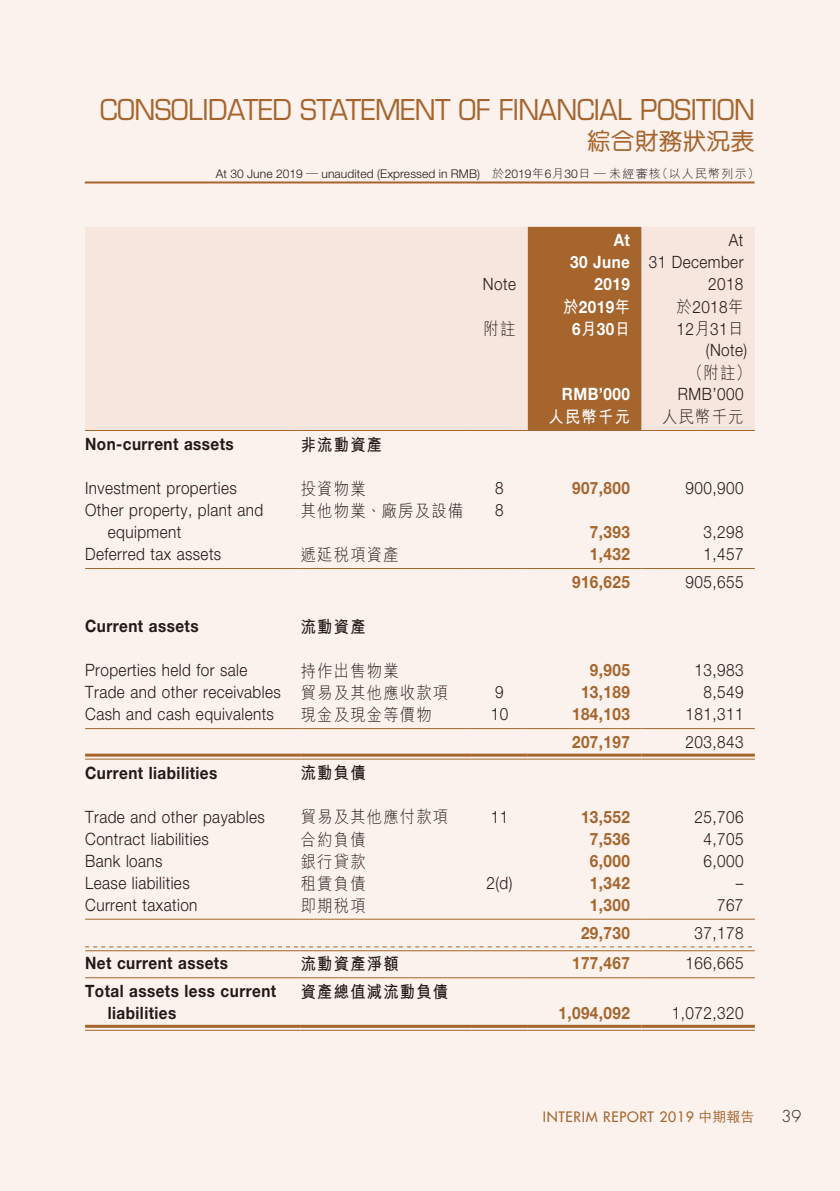
<style>
.page{position:relative;width:840px;height:1191px;background:#fff}
.page>*{position:absolute;margin:0;border:0;box-sizing:border-box;transform-origin:0 0}
.t1{font:28px "Eurostile LT Std";letter-spacing:-.02em;color:#a5652d;scale:.95 1}
.t2{font:500 24px "M Yuen HK";color:#a5652d}
.t3{font:300 17px/22px "Helvetica Neue LT Std";letter-spacing:.03em;color:#231916;text-align:right;scale:.9 1}
.t4{font:700 17px/22px "Helvetica Neue LT Std";letter-spacing:.03em;color:#231916;scale:.9 1}
.t5{font:700 17px "Helvetica Neue LT Std";letter-spacing:.03em;color:#a5652d;scale:.9 1}
.t6{font:300 17px "M Hei HK";letter-spacing:.08em;color:#231916;scale:.9 1}
.t7{font:700 17px/22px "Helvetica Neue LT Std";letter-spacing:.03em;color:#fff;text-align:right;scale:.9 1}
.t8{font:700 17px "M Hei HK";letter-spacing:.08em;color:#231916;scale:.9 1}
.t9{font:700 17px "M Hei HK";letter-spacing:.08em;color:#fff;scale:.9 1}
.t10{font:300 16px "Futura Std";color:#231916}
.t11{font:500 14px "Futura Std";letter-spacing:.05em;color:#a5652d}
.t12{font:300 12px "Helvetica Neue LT Std";letter-spacing:.01em;color:#231916}
.s1{font-family:"M Hei HK"}
</style>
<div class="page">
<div style="left:0;top:0;width:839px;height:1191px;background:#fbf1ed"></div>
<hr style="left:85px;top:181px;width:669px;height:2px;background:#a5652d">
<div style="left:85px;top:227px;width:669px;height:203px;background:#f6e6dd"></div>
<div style="left:527px;top:227px;width:114px;height:203px;background:#a5652d"></div>
<hr style="left:85px;top:430px;width:215px;height:1px;background:#a5652d">
<hr style="left:300px;top:430px;width:171px;height:1px;background:#a5652d">
<hr style="left:471px;top:430px;width:56px;height:1px;background:#a5652d">
<hr style="left:527px;top:430px;width:114px;height:1px;background:#a5652d">
<hr style="left:641px;top:430px;width:113px;height:1px;background:#a5652d">
<hr style="left:85px;top:568px;width:215px;height:1px;background:#a5652d">
<hr style="left:300px;top:568px;width:171px;height:1px;background:#a5652d">
<hr style="left:471px;top:568px;width:56px;height:1px;background:#a5652d">
<hr style="left:527px;top:568px;width:114px;height:1px;background:#a5652d">
<hr style="left:641px;top:568px;width:113px;height:1px;background:#a5652d">
<hr style="left:85px;top:728px;width:215px;height:1px;background:#a5652d">
<hr style="left:300px;top:728px;width:171px;height:1px;background:#a5652d">
<hr style="left:471px;top:728px;width:56px;height:1px;background:#a5652d">
<hr style="left:527px;top:728px;width:114px;height:1px;background:#a5652d">
<hr style="left:641px;top:728px;width:113px;height:1px;background:#a5652d">
<hr style="left:85px;top:753px;width:215px;height:3px;background:#a5652d">
<hr style="left:85px;top:758px;width:215px;height:1px;background:#a5652d">
<hr style="left:300px;top:753px;width:171px;height:3px;background:#a5652d">
<hr style="left:300px;top:758px;width:171px;height:1px;background:#a5652d">
<hr style="left:471px;top:753px;width:56px;height:3px;background:#a5652d">
<hr style="left:471px;top:758px;width:56px;height:1px;background:#a5652d">
<hr style="left:527px;top:753px;width:114px;height:3px;background:#a5652d">
<hr style="left:527px;top:758px;width:114px;height:1px;background:#a5652d">
<hr style="left:641px;top:753px;width:113px;height:3px;background:#a5652d">
<hr style="left:641px;top:758px;width:113px;height:1px;background:#a5652d">
<hr style="left:85px;top:918px;width:215px;height:1px;background:#a5652d">
<hr style="left:300px;top:918px;width:171px;height:1px;background:#a5652d">
<hr style="left:471px;top:918px;width:56px;height:1px;background:#a5652d">
<hr style="left:527px;top:918px;width:114px;height:1px;background:#a5652d">
<hr style="left:641px;top:918px;width:113px;height:1px;background:#a5652d">
<hr style="left:85px;top:950px;width:215px;height:1px;background:#a5652d">
<hr style="left:300px;top:950px;width:171px;height:1px;background:#a5652d">
<hr style="left:471px;top:950px;width:56px;height:1px;background:#a5652d">
<hr style="left:527px;top:950px;width:114px;height:1px;background:#a5652d">
<svg style="left:85px;top:946px;width:666px;height:1px"></svg>
<hr style="left:641px;top:950px;width:113px;height:1px;background:#a5652d">
<hr style="left:85px;top:977px;width:215px;height:1px;background:#a5652d">
<hr style="left:300px;top:977px;width:171px;height:1px;background:#a5652d">
<hr style="left:471px;top:977px;width:56px;height:1px;background:#a5652d">
<hr style="left:527px;top:977px;width:114px;height:1px;background:#a5652d">
<hr style="left:641px;top:977px;width:113px;height:1px;background:#a5652d">
<hr style="left:85px;top:1024px;width:215px;height:3px;background:#a5652d">
<hr style="left:85px;top:1029px;width:215px;height:1px;background:#a5652d">
<hr style="left:300px;top:1024px;width:171px;height:3px;background:#a5652d">
<hr style="left:300px;top:1029px;width:171px;height:1px;background:#a5652d">
<hr style="left:471px;top:1024px;width:56px;height:3px;background:#a5652d">
<hr style="left:471px;top:1029px;width:56px;height:1px;background:#a5652d">
<hr style="left:527px;top:1024px;width:114px;height:3px;background:#a5652d">
<hr style="left:527px;top:1029px;width:114px;height:1px;background:#a5652d">
<hr style="left:641px;top:1024px;width:113px;height:3px;background:#a5652d">
<hr style="left:641px;top:1029px;width:113px;height:1px;background:#a5652d">
<h1 class="t1" style="left:100px;top:93px;width:690px">CONSOLIDATED STATEMENT OF FINANCIAL POSITION</h1>
<h2 class="t2" style="left:586px;top:129px;width:169px">綜合財務狀況表</h2>
<p class="t12" style="left:216px;top:167px;width:544px">At 30 June 2019 <span class="s1">—</span> unaudited (Expressed in RMB) <span class="s1">於</span>2019<span class="s1">年</span>6<span class="s1">月</span>30<span class="s1">日 — 未經審核（以人民幣列示）</span></p>
<p class="t3" style="left:482px;top:272px;width:38px">Note</p>
<p class="t6" style="left:483px;top:320px;width:37px">附註</p>
<p class="t7" style="left:570px;top:228px;width:68px">At<br>30 June<br>2019</p>
<p class="t3" style="left:648px;top:228px;width:107px">At<br>31 December<br>2018</p>
<p class="t7" style="left:563px;top:295px;width:76px;text-align:center"><span class="s1">於</span>2019<span class="s1">年<br></span>6<span class="s1">月</span>30<span class="s1">日</span></p>
<p class="t3" style="left:676px;top:295px;width:80px"><span class="s1">於</span>2018<span class="s1">年<br></span>12<span class="s1">月</span>31<span class="s1">日</span>(Note)</p>
<p class="t6" style="left:687px;top:364px;width:72px">（附註）</p>
<p class="t7" style="left:561px;top:382px;width:77px">RMB’000</p>
<p class="t3" style="left:677px;top:382px;width:74px">RMB’000</p>
<p class="t9" style="left:548px;top:404px;width:92px">人民幣千元</p>
<p class="t6" style="left:661px;top:408px;width:92px">人民幣千元</p>
<p class="t4" style="left:85px;top:432px;width:167px">Non-current assets</p>
<p class="t8" style="left:300px;top:432px;width:92px">非流動資產</p>
<p class="t3" style="left:85px;top:476px;width:170px">Investment properties</p>
<p class="t6" style="left:300px;top:480px;width:73px">投資物業</p>
<p class="t3" style="left:495px;top:476px;width:11px">8</p>
<p class="t5" style="left:571px;top:477px;width:66px">907,800</p>
<p class="t3" style="left:685px;top:476px;width:66px">900,900</p>
<p class="t3" style="left:108px;top:498px;width:174px;text-align:left;text-indent:-23px">Other property, plant and equipment</p>
<p class="t6" style="left:300px;top:502px;width:182px">其他物業、廠房及設備</p>
<p class="t3" style="left:495px;top:498px;width:11px">8</p>
<p class="t5" style="left:589px;top:521px;width:46px">7,393</p>
<p class="t3" style="left:703px;top:520px;width:46px">3,298</p>
<p class="t3" style="left:85px;top:542px;width:153px">Deferred tax assets</p>
<p class="t6" style="left:300px;top:546px;width:110px">遞延稅項資產</p>
<p class="t5" style="left:589px;top:543px;width:46px">1,432</p>
<p class="t3" style="left:703px;top:542px;width:46px">1,457</p>
<p class="t5" style="left:571px;top:571px;width:66px">916,625</p>
<p class="t3" style="left:685px;top:571px;width:66px">905,655</p>
<p class="t4" style="left:85px;top:614px;width:128px">Current assets</p>
<p class="t8" style="left:300px;top:614px;width:73px">流動資產</p>
<p class="t3" style="left:85px;top:659px;width:182px">Properties held for sale</p>
<p class="t6" style="left:300px;top:662px;width:110px">持作出售物業</p>
<p class="t5" style="left:589px;top:659px;width:46px">9,905</p>
<p class="t3" style="left:694px;top:659px;width:56px">13,983</p>
<p class="t3" style="left:85px;top:681px;width:404px">Trade and other receivables <span class="s1">貿易及其他應收款項</span></p>
<p class="t3" style="left:495px;top:681px;width:11px">9</p>
<p class="t5" style="left:580px;top:681px;width:56px">13,189</p>
<p class="t3" style="left:703px;top:681px;width:46px">8,549</p>
<p class="t3" style="left:85px;top:703px;width:211px">Cash and cash equivalents</p>
<p class="t6" style="left:300px;top:706px;width:147px">現金及現金等價物</p>
<p class="t3" style="left:490px;top:703px;width:21px">10</p>
<p class="t5" style="left:571px;top:703px;width:66px">184,103</p>
<p class="t3" style="left:685px;top:703px;width:66px">181,311</p>
<p class="t5" style="left:571px;top:731px;width:66px">207,197</p>
<p class="t3" style="left:685px;top:731px;width:66px">203,843</p>
<p class="t4" style="left:85px;top:761px;width:148px">Current liabilities</p>
<p class="t8" style="left:300px;top:761px;width:73px">流動負債</p>
<p class="t3" style="left:85px;top:805px;width:201px">Trade and other payables</p>
<p class="t6" style="left:300px;top:808px;width:165px">貿易及其他應付款項</p>
<p class="t3" style="left:490px;top:805px;width:21px">11</p>
<p class="t5" style="left:580px;top:806px;width:56px">13,552</p>
<p class="t3" style="left:694px;top:805px;width:56px">25,706</p>
<p class="t3" style="left:85px;top:827px;width:139px">Contract liabilities</p>
<p class="t6" style="left:300px;top:830px;width:73px">合約負債</p>
<p class="t5" style="left:589px;top:828px;width:46px">7,536</p>
<p class="t3" style="left:703px;top:827px;width:46px">4,705</p>
<p class="t3" style="left:85px;top:849px;width:88px">Bank loans</p>
<p class="t6" style="left:300px;top:852px;width:73px">銀行貸款</p>
<p class="t5" style="left:589px;top:850px;width:46px">6,000</p>
<p class="t3" style="left:703px;top:849px;width:46px">6,000</p>
<p class="t3" style="left:85px;top:871px;width:118px">Lease liabilities</p>
<p class="t6" style="left:300px;top:874px;width:73px">租賃負債</p>
<p class="t3" style="left:486px;top:871px;width:30px">2(d)</p>
<p class="t5" style="left:589px;top:872px;width:46px">1,342</p>
<p class="t3" style="left:735px;top:871px;width:10px">–</p>
<p class="t3" style="left:85px;top:893px;width:126px">Current taxation</p>
<p class="t6" style="left:300px;top:896px;width:73px">即期稅項</p>
<p class="t5" style="left:589px;top:894px;width:46px">1,300</p>
<p class="t3" style="left:716px;top:893px;width:31px">767</p>
<p class="t5" style="left:580px;top:922px;width:56px">29,730</p>
<p class="t3" style="left:694px;top:921px;width:56px">37,178</p>
<p class="t4" style="left:85px;top:952px;width:160px">Net current assets</p>
<p class="t8" style="left:300px;top:951px;width:110px">流動資產淨額</p>
<p class="t5" style="left:571px;top:952px;width:66px">177,467</p>
<p class="t3" style="left:685px;top:952px;width:66px">166,665</p>
<p class="t4" style="left:108px;top:980px;width:188px;text-indent:-23px">Total assets less current liabilities</p>
<p class="t8" style="left:300px;top:979px;width:165px">資產總值減流動負債</p>
<p class="t5" style="left:558px;top:1002px;width:81px">1,094,092</p>
<p class="t3" style="left:671px;top:1002px;width:81px">1,072,320</p>
<p class="t11" style="left:542px;top:1107px;width:213px">INTERIM REPORT 2019 <span class="s1">中期報告</span></p>
<p class="t10" style="left:781px;top:1106px;width:21px">39</p>
</div>
